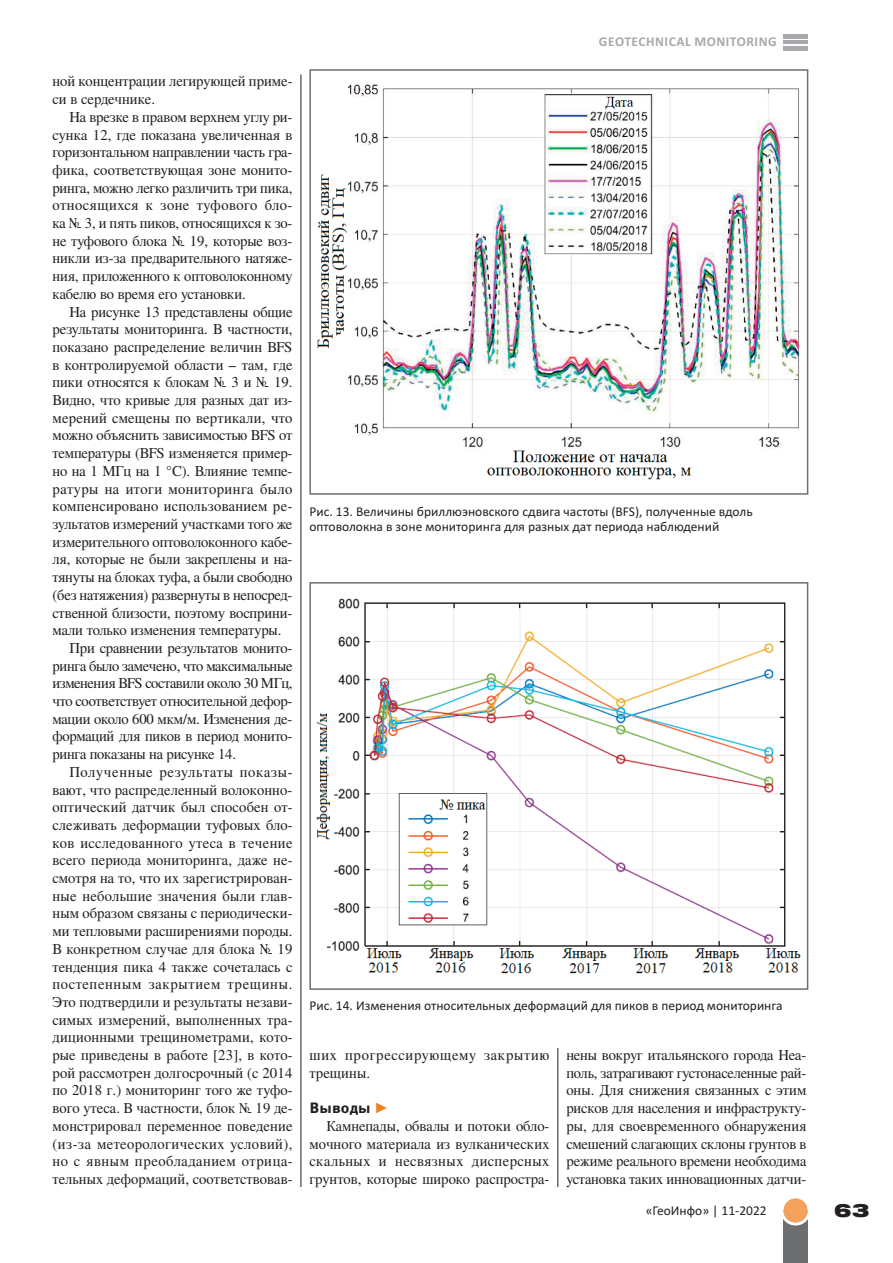
<style>
.page{position:relative;width:893px;height:1263px;background:#fff}
.page>*{position:absolute;margin:0;border:0;box-sizing:border-box;transform-origin:0 0}
.t1{font:900 18px "Helios Ext";color:#231f20}
.t2{font:15px/17.7px "Free Serif";letter-spacing:.005em;color:#231f20;text-align:justify}
.t3{font:15px "Free Serif";letter-spacing:-.015em;color:#231f20}
.t4{font:15px "Free Serif";letter-spacing:-.02em;color:#231f20}
.t5{font:15px/17.7px "Free Serif";letter-spacing:.055em;color:#231f20}
.t6{font:15px "Free Serif";letter-spacing:.03em;color:#231f20}
.t7{font:15px "Free Serif";letter-spacing:.045em;color:#231f20}
.t8{font:15px "Free Serif";letter-spacing:-.025em;color:#231f20}
.t9{font:15px "Free Serif";letter-spacing:.035em;color:#231f20}
.t10{font:700 15px "Yanus C";letter-spacing:.005em;color:#231f20}
.t11{font:13.5px/15px "Calibri";color:#231f20}
.t12{font:700 13.5px "Calibri";letter-spacing:.04em;color:#a7a9ac}
.s1{font-family:"Arial";font-weight:400;color:#ef811e}
</style>
<div class="page">
<hr style="left:783px;top:34px;width:25px;height:4px;background:#a7a9ac">
<hr style="left:783px;top:40px;width:25px;height:4px;background:#a7a9ac">
<hr style="left:783px;top:47px;width:25px;height:4px;background:#a7a9ac">
<div style="left:783px;top:1210px;width:25px;height:53px;background:#6d6e70"></div>
<svg style="left:783px;top:1198px;width:25px;height:27px"></svg>
<hr style="left:301px;top:74px;width:1px;height:1113px;background:#231f20">
<hr style="left:557px;top:1048px;width:1px;height:139px;background:#231f20">
<img style="left:317px;top:84px;width:483px;height:396px">
<div style="left:309px;top:69px;width:499px;height:426px;border:2px solid #6d6e70"></div>
<img style="left:317px;top:598px;width:484px;height:376px">
<div style="left:309px;top:582px;width:499px;height:408px;border:2px solid #6d6e70"></div>
<p class="t2" style="left:53px;top:74px;width:242px">нои концентрации легирующеи приме&shy;си в сердечнике.</p>
<p class="t2" style="left:53px;top:109px;width:241px;text-indent:17px">На врезке в правом верхнем углу ри&shy;сунка 12, где показана увеличенная в горизонтальном направлении часть гра&shy;фика, соответствующая зоне монито&shy;ринга, можно легко различить три пика, относящихся к зоне туфового бло&shy;ка № 3, и пять пиков, относящихся к зо&shy;не туфового блока № 19, которые воз&shy;никли из-за предварительного натяже&shy;ния, приложенного к оптоволоконному кабелю во время его установки.</p>
<p class="t2" style="left:70px;top:304px;width:225px">На рисунке 13 представлены общие</p>
<p class="t2" style="left:53px;top:322px;width:241px">результаты мониторинга. В частности,</p>
<p class="t2" style="left:53px;top:340px;width:241px">показано распределение величин BFS</p>
<p class="t2" style="left:53px;top:357px;width:241px">в контролируемои области – там, где</p>
<p class="t2" style="left:53px;top:375px;width:241px">пики относятся к блокам № 3 и № 19.</p>
<p class="t2" style="left:53px;top:393px;width:241px">Видно, что кривые для разных дат из-</p>
<p class="t2" style="left:53px;top:410px;width:241px">мерении смещены по вертикали, что</p>
<p class="t2" style="left:53px;top:428px;width:241px">можно объяснить зависимостью BFS от</p>
<p class="t2" style="left:53px;top:446px;width:241px">температуры (BFS изменяется пример-</p>
<p class="t2" style="left:53px;top:463px;width:241px">но на 1 МГц на 1 °С). Влияние темпе-</p>
<p class="t6" style="left:53px;top:483px;width:241px">ратуры на итоги мониторинга было</p>
<p class="t2" style="left:53px;top:499px;width:241px">компенсировано использованием ре-</p>
<p class="t2" style="left:53px;top:517px;width:241px">зультатов измерении участками того же</p>
<p class="t2" style="left:53px;top:534px;width:241px">измерительного оптоволоконного кабе-</p>
<p class="t2" style="left:53px;top:552px;width:241px">ля, которые не были закреплены и на-</p>
<p class="t2" style="left:53px;top:570px;width:241px">тянуты на блоках туфа, а были свободно</p>
<p class="t3" style="left:53px;top:589px;width:241px">(без натяжения) развернуты в непосред-</p>
<p class="t2" style="left:53px;top:605px;width:241px">ственнои близости, поетому восприни-</p>
<p class="t2" style="left:53px;top:623px;width:230px">мали только изменения температуры.</p>
<p class="t3" style="left:70px;top:643px;width:224px">При сравнении результатов монито-</p>
<p class="t4" style="left:53px;top:660px;width:241px">ринга было замечено, что максимальные</p>
<p class="t8" style="left:53px;top:678px;width:241px">изменения BFS составили около 30 МГц,</p>
<p class="t4" style="left:53px;top:696px;width:241px">что соответствует относительнои дефор-</p>
<p class="t2" style="left:53px;top:711px;width:241px">мации около 600 мкм/м. Изменения де-</p>
<p class="t3" style="left:53px;top:731px;width:241px">формации для пиков в период монито-</p>
<p class="t3" style="left:53px;top:749px;width:185px">ринга показаны на рисунке 14.</p>
<p class="t7" style="left:70px;top:766px;width:225px">Полученные результаты показы-</p>
<p class="t2" style="left:53px;top:782px;width:241px">вают, что распределенныи волоконно-</p>
<p class="t2" style="left:53px;top:800px;width:242px">оптическии датчик был способен от-</p>
<p class="t2" style="left:53px;top:817px;width:242px">слеживать деформации туфовых бло-</p>
<p class="t6" style="left:53px;top:837px;width:241px">ков исследованного утеса в течение</p>
<p class="t2" style="left:53px;top:853px;width:242px">всего периода мониторинга, даже не-</p>
<p class="t2" style="left:53px;top:871px;width:242px">смотря на то, что их зарегистрирован-</p>
<p class="t2" style="left:53px;top:888px;width:242px">ные небольшие значения были глав-</p>
<p class="t2" style="left:53px;top:906px;width:242px">ным образом связаны с периодически-</p>
<p class="t2" style="left:53px;top:924px;width:241px">ми тепловыми расширениями породы.</p>
<p class="t2" style="left:53px;top:941px;width:241px">В конкретном случае для блока № 19</p>
<p class="t2" style="left:53px;top:959px;width:241px">тенденция пика 4 также сочеталась с</p>
<p class="t5" style="left:53px;top:977px;width:241px">постепенным закрытием трещины.</p>
<p class="t2" style="left:53px;top:994px;width:242px">Ето подтвердили и результаты незави-</p>
<p class="t2" style="left:53px;top:1012px;width:242px">симых измерении, выполненных тра-</p>
<p class="t2" style="left:53px;top:1030px;width:242px">диционными трещинометрами, кото-</p>
<p class="t2" style="left:53px;top:1048px;width:242px">рые приведены в работе [23], в кото-</p>
<p class="t2" style="left:53px;top:1065px;width:241px">рои рассмотрен долгосрочныи (с 2014</p>
<p class="t2" style="left:53px;top:1083px;width:242px">по 2018 г.) мониторинг того же туфо-</p>
<p class="t2" style="left:53px;top:1101px;width:242px">вого утеса. В частности, блок № 19 де-</p>
<p class="t2" style="left:53px;top:1118px;width:241px">монстрировал переменное поведение</p>
<p class="t9" style="left:53px;top:1138px;width:241px">(из-за метеорологических условии),</p>
<p class="t7" style="left:53px;top:1156px;width:242px">но с явным преобладанием отрица-</p>
<p class="t2" style="left:53px;top:1171px;width:242px">тельных деформации, соответствовав-</p>
<p class="t12" style="left:599px;top:37px;width:179px">GEOTECHNICAL MONITORING</p>
<p class="t11" style="left:309px;top:505px;width:445px">Рис. 13. Величины бриллюэновского сдвига частоты (BFS), полученные вдоль оптоволокна в зоне мониторинга для разных дат периода наблюдений</p>
<p class="t11" style="left:309px;top:999px;width:475px">Рис. 14. Изменения относительных деформаций для пиков в период мониторинга</p>
<p class="t5" style="left:309px;top:1048px;width:241px">ших прогрессирующему закрытию трещины.</p>
<p class="t10" style="left:309px;top:1102px;width:81px">Выводы <span class="s1">►</span></p>
<p class="t2" style="left:309px;top:1118px;width:242px;text-indent:17px">Камнепады, обвалы и потоки обло&shy;мочного материала из вулканических скальных и несвязных дисперсных грунтов, которые широко распростра-</p>
<p class="t2" style="left:566px;top:1048px;width:242px">нены вокруг итальянского города Неа&shy;поль, затрагивают густонаселенные раи&shy;оны. Для снижения связанных с етим рисков для населения и инфраструкту&shy;ры, для своевременного обнаружения смешении слагающих склоны грунтов в режиме реального времени необходима установка таких инновационных датчи-</p>
<p class="t11" style="left:646px;top:1204px;width:123px">«ГеоИнфо» | 11-2022</p>
<p class="t1" style="left:834px;top:1203px;width:37px">63</p>
</div>
